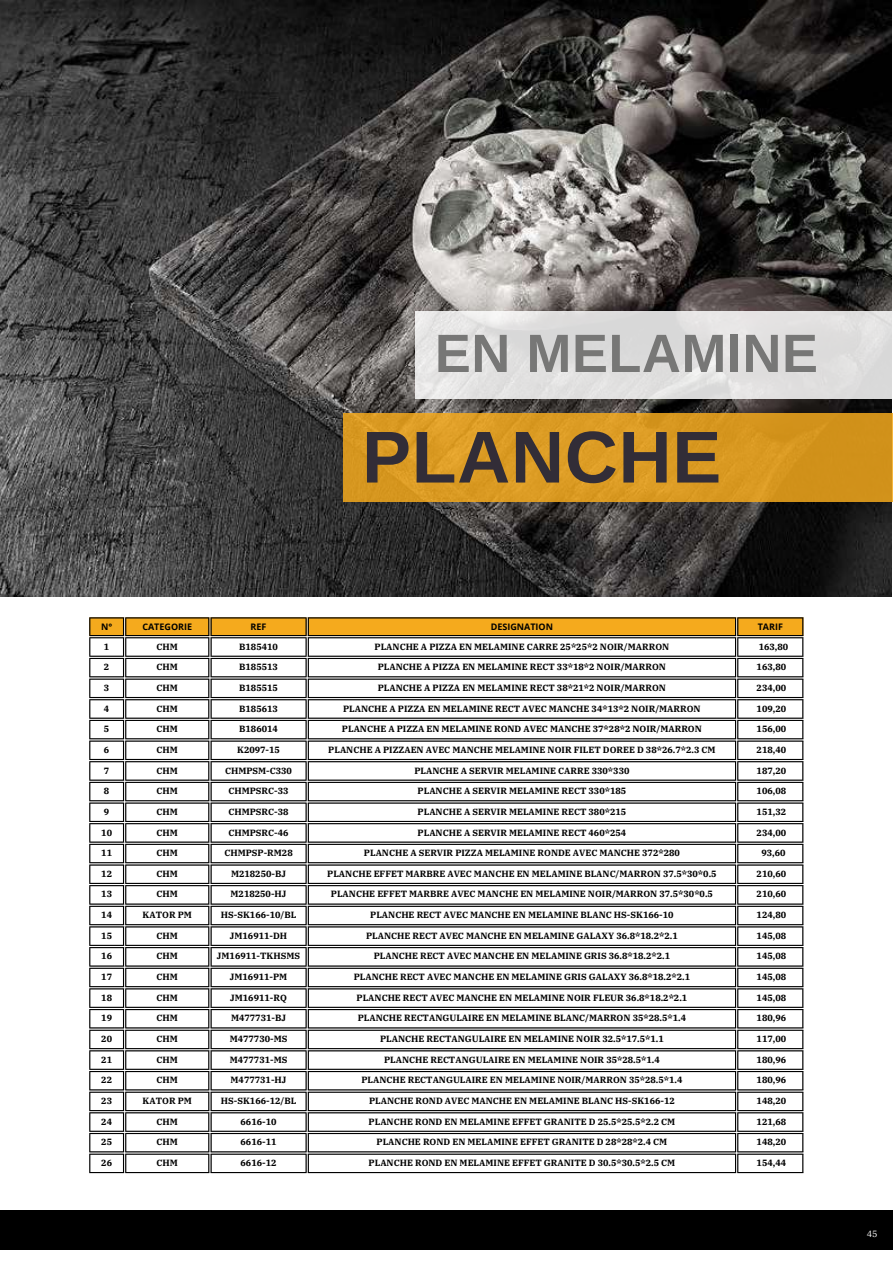
<style>
.page{position:relative;width:893px;height:1264px;background:#fff}
.page>*{position:absolute;margin:0;border:0;box-sizing:border-box;transform-origin:0 0}
.t1{font:700 73.35px "Arimo";letter-spacing:.01em;color:#322d37}
.t2{font:700 54px "Arimo";letter-spacing:.01em;color:#777776}
.t3{font:700 9px "IBM Plex Serif";color:#000}
.t4{font:700 9px "Open Sans";color:#000}
.t5{font:9px "IBM Plex Serif";color:#fff}
</style>
<div class="page">
<img style="left:0;top:0;width:891px;height:596px">
<div style="left:415px;top:311px;width:477px;height:87px;background:#e0dfdf"></div>
<div style="left:343px;top:414px;width:549px;height:87px;background:#d99921"></div>
<svg style="left:89px;top:617px;width:714px;height:556px"></svg>
<div style="left:0;top:1209px;width:892px;height:40px;background:#000"></div>
<h2 class="t2" style="left:435px;top:323px;width:384px">EN MELAMINE</h2>
<h1 class="t1" style="left:362px;top:416px;width:360px">PLANCHE</h1>
<p class="t4" style="left:101px;top:620px;width:13px">N°</p>
<p class="t4" style="left:142px;top:620px;width:51px">CATEGORIE</p>
<p class="t4" style="left:250px;top:620px;width:17px">REF</p>
<p class="t4" style="left:490px;top:620px;width:64px">DESIGNATION</p>
<p class="t4" style="left:757px;top:620px;width:27px">TARIF</p>
<p class="t3" style="left:104px;top:640px;width:7px">1</p>
<p class="t3" style="left:157px;top:640px;width:23px">CHM</p>
<p class="t3" style="left:239px;top:640px;width:40px">B185410</p>
<p class="t3" style="left:374px;top:640px;width:296px">PLANCHE A PIZZA EN MELAMINE CARRE 25*25*2 NOIR/MARRON</p>
<p class="t3" style="left:758px;top:640px;width:31px">163,80</p>
<p class="t3" style="left:104px;top:661px;width:7px">2</p>
<p class="t3" style="left:157px;top:661px;width:23px">CHM</p>
<p class="t3" style="left:239px;top:661px;width:40px">B185513</p>
<p class="t3" style="left:378px;top:661px;width:290px">PLANCHE A PIZZA EN MELAMINE RECT 33*18*2 NOIR/MARRON</p>
<p class="t3" style="left:756px;top:661px;width:31px">163,80</p>
<p class="t3" style="left:104px;top:681px;width:7px">3</p>
<p class="t3" style="left:157px;top:681px;width:23px">CHM</p>
<p class="t3" style="left:239px;top:681px;width:40px">B185515</p>
<p class="t3" style="left:378px;top:681px;width:290px">PLANCHE A PIZZA EN MELAMINE RECT 38*21*2 NOIR/MARRON</p>
<p class="t3" style="left:756px;top:681px;width:31px">234,00</p>
<p class="t3" style="left:104px;top:702px;width:7px">4</p>
<p class="t3" style="left:157px;top:702px;width:23px">CHM</p>
<p class="t3" style="left:239px;top:702px;width:40px">B185613</p>
<p class="t3" style="left:343px;top:702px;width:359px">PLANCHE A PIZZA EN MELAMINE RECT AVEC MANCHE 34*13*2 NOIR/MARRON</p>
<p class="t3" style="left:756px;top:702px;width:31px">109,20</p>
<p class="t3" style="left:104px;top:723px;width:7px">5</p>
<p class="t3" style="left:157px;top:723px;width:23px">CHM</p>
<p class="t3" style="left:239px;top:723px;width:40px">B186014</p>
<p class="t3" style="left:342px;top:723px;width:361px">PLANCHE A PIZZA EN MELAMINE ROND AVEC MANCHE 37*28*2 NOIR/MARRON</p>
<p class="t3" style="left:756px;top:723px;width:31px">156,00</p>
<p class="t3" style="left:104px;top:743px;width:7px">6</p>
<p class="t3" style="left:157px;top:743px;width:23px">CHM</p>
<p class="t3" style="left:237px;top:743px;width:44px">K2097-15</p>
<p class="t3" style="left:328px;top:743px;width:389px">PLANCHE A PIZZAEN AVEC MANCHE MELAMINE NOIR FILET DOREE D 38*26.7*2.3 CM</p>
<p class="t3" style="left:756px;top:743px;width:31px">218,40</p>
<p class="t3" style="left:104px;top:764px;width:7px">7</p>
<p class="t3" style="left:157px;top:764px;width:23px">CHM</p>
<p class="t3" style="left:225px;top:764px;width:68px">CHMPSM-C330</p>
<p class="t3" style="left:414px;top:764px;width:216px">PLANCHE A SERVIR MELAMINE CARRE 330*330</p>
<p class="t3" style="left:756px;top:764px;width:31px">187,20</p>
<p class="t3" style="left:104px;top:785px;width:7px">8</p>
<p class="t3" style="left:157px;top:785px;width:23px">CHM</p>
<p class="t3" style="left:228px;top:785px;width:62px">CHMPSRC-33</p>
<p class="t3" style="left:417px;top:785px;width:210px">PLANCHE A SERVIR MELAMINE RECT 330*185</p>
<p class="t3" style="left:756px;top:785px;width:31px">106,08</p>
<p class="t3" style="left:104px;top:805px;width:7px">9</p>
<p class="t3" style="left:157px;top:805px;width:23px">CHM</p>
<p class="t3" style="left:228px;top:805px;width:62px">CHMPSRC-38</p>
<p class="t3" style="left:417px;top:805px;width:210px">PLANCHE A SERVIR MELAMINE RECT 380*215</p>
<p class="t3" style="left:756px;top:805px;width:31px">151,32</p>
<p class="t3" style="left:101px;top:826px;width:12px">10</p>
<p class="t3" style="left:157px;top:826px;width:23px">CHM</p>
<p class="t3" style="left:228px;top:826px;width:62px">CHMPSRC-46</p>
<p class="t3" style="left:417px;top:826px;width:210px">PLANCHE A SERVIR MELAMINE RECT 460*254</p>
<p class="t3" style="left:756px;top:826px;width:31px">234,00</p>
<p class="t3" style="left:101px;top:847px;width:12px">11</p>
<p class="t3" style="left:157px;top:847px;width:23px">CHM</p>
<p class="t3" style="left:224px;top:847px;width:70px">CHMPSP-RM28</p>
<p class="t3" style="left:364px;top:847px;width:317px">PLANCHE A SERVIR PIZZA MELAMINE RONDE AVEC MANCHE 372*280</p>
<p class="t3" style="left:761px;top:847px;width:26px">93,60</p>
<p class="t3" style="left:101px;top:867px;width:12px">12</p>
<p class="t3" style="left:157px;top:867px;width:23px">CHM</p>
<p class="t3" style="left:231px;top:867px;width:56px">M218250-BJ</p>
<p class="t3" style="left:327px;top:867px;width:391px">PLANCHE EFFET MARBRE AVEC MANCHE EN MELAMINE BLANC/MARRON 37.5*30*0.5</p>
<p class="t3" style="left:756px;top:867px;width:31px">210,60</p>
<p class="t3" style="left:101px;top:888px;width:12px">13</p>
<p class="t3" style="left:157px;top:888px;width:23px">CHM</p>
<p class="t3" style="left:230px;top:888px;width:57px">M218250-HJ</p>
<p class="t3" style="left:331px;top:888px;width:383px">PLANCHE EFFET MARBRE AVEC MANCHE EN MELAMINE NOIR/MARRON 37.5*30*0.5</p>
<p class="t3" style="left:756px;top:888px;width:31px">210,60</p>
<p class="t3" style="left:101px;top:908px;width:12px">14</p>
<p class="t3" style="left:143px;top:908px;width:51px">KATOR PM</p>
<p class="t3" style="left:221px;top:908px;width:77px">HS-SK166-10/BL</p>
<p class="t3" style="left:370px;top:908px;width:305px">PLANCHE RECT AVEC MANCHE EN MELAMINE BLANC HS-SK166-10</p>
<p class="t3" style="left:756px;top:908px;width:31px">124,80</p>
<p class="t3" style="left:101px;top:929px;width:12px">15</p>
<p class="t3" style="left:157px;top:929px;width:23px">CHM</p>
<p class="t3" style="left:230px;top:929px;width:59px">JM16911-DH</p>
<p class="t3" style="left:366px;top:929px;width:313px">PLANCHE RECT AVEC MANCHE EN MELAMINE GALAXY 36.8*18.2*2.1</p>
<p class="t3" style="left:756px;top:929px;width:31px">145,08</p>
<p class="t3" style="left:101px;top:950px;width:12px">16</p>
<p class="t3" style="left:157px;top:950px;width:23px">CHM</p>
<p class="t3" style="left:217px;top:950px;width:85px">JM16911-TKHSMS</p>
<p class="t3" style="left:373px;top:950px;width:298px">PLANCHE RECT AVEC MANCHE EN MELAMINE GRIS 36.8*18.2*2.1</p>
<p class="t3" style="left:756px;top:950px;width:31px">145,08</p>
<p class="t3" style="left:101px;top:970px;width:12px">17</p>
<p class="t3" style="left:157px;top:970px;width:23px">CHM</p>
<p class="t3" style="left:230px;top:970px;width:59px">JM16911-PM</p>
<p class="t3" style="left:353px;top:970px;width:338px">PLANCHE RECT AVEC MANCHE EN MELAMINE GRIS GALAXY 36.8*18.2*2.1</p>
<p class="t3" style="left:756px;top:970px;width:31px">145,08</p>
<p class="t3" style="left:101px;top:991px;width:12px">18</p>
<p class="t3" style="left:157px;top:991px;width:23px">CHM</p>
<p class="t3" style="left:230px;top:991px;width:58px">JM16911-RQ</p>
<p class="t3" style="left:356px;top:991px;width:332px">PLANCHE RECT AVEC MANCHE EN MELAMINE NOIR FLEUR 36.8*18.2*2.1</p>
<p class="t3" style="left:756px;top:991px;width:31px">145,08</p>
<p class="t3" style="left:101px;top:1012px;width:12px">19</p>
<p class="t3" style="left:157px;top:1012px;width:23px">CHM</p>
<p class="t3" style="left:231px;top:1012px;width:56px">M477731-BJ</p>
<p class="t3" style="left:358px;top:1012px;width:330px">PLANCHE RECTANGULAIRE EN MELAMINE BLANC/MARRON 35*28.5*1.4</p>
<p class="t3" style="left:756px;top:1012px;width:31px">180,96</p>
<p class="t3" style="left:101px;top:1032px;width:12px">20</p>
<p class="t3" style="left:157px;top:1032px;width:23px">CHM</p>
<p class="t3" style="left:230px;top:1032px;width:59px">M477730-MS</p>
<p class="t3" style="left:380px;top:1032px;width:285px">PLANCHE RECTANGULAIRE EN MELAMINE NOIR 32.5*17.5*1.1</p>
<p class="t3" style="left:756px;top:1032px;width:31px">117,00</p>
<p class="t3" style="left:101px;top:1053px;width:12px">21</p>
<p class="t3" style="left:157px;top:1053px;width:23px">CHM</p>
<p class="t3" style="left:230px;top:1053px;width:59px">M477731-MS</p>
<p class="t3" style="left:384px;top:1053px;width:277px">PLANCHE RECTANGULAIRE EN MELAMINE NOIR 35*28.5*1.4</p>
<p class="t3" style="left:756px;top:1053px;width:31px">180,96</p>
<p class="t3" style="left:101px;top:1074px;width:12px">22</p>
<p class="t3" style="left:157px;top:1074px;width:23px">CHM</p>
<p class="t3" style="left:230px;top:1074px;width:57px">M477731-HJ</p>
<p class="t3" style="left:361px;top:1074px;width:322px">PLANCHE RECTANGULAIRE EN MELAMINE NOIR/MARRON 35*28.5*1.4</p>
<p class="t3" style="left:756px;top:1074px;width:31px">180,96</p>
<p class="t3" style="left:101px;top:1094px;width:12px">23</p>
<p class="t3" style="left:143px;top:1094px;width:51px">KATOR PM</p>
<p class="t3" style="left:221px;top:1094px;width:77px">HS-SK166-12/BL</p>
<p class="t3" style="left:369px;top:1094px;width:307px">PLANCHE ROND AVEC MANCHE EN MELAMINE BLANC HS-SK166-12</p>
<p class="t3" style="left:756px;top:1094px;width:31px">148,20</p>
<p class="t3" style="left:101px;top:1115px;width:12px">24</p>
<p class="t3" style="left:157px;top:1115px;width:23px">CHM</p>
<p class="t3" style="left:240px;top:1115px;width:37px">6616-10</p>
<p class="t3" style="left:368px;top:1115px;width:308px">PLANCHE ROND EN MELAMINE EFFET GRANITE D 25.5*25.5*2.2 CM</p>
<p class="t3" style="left:756px;top:1115px;width:31px">121,68</p>
<p class="t3" style="left:101px;top:1136px;width:12px">25</p>
<p class="t3" style="left:157px;top:1136px;width:23px">CHM</p>
<p class="t3" style="left:240px;top:1136px;width:37px">6616-11</p>
<p class="t3" style="left:376px;top:1136px;width:292px">PLANCHE ROND EN MELAMINE EFFET GRANITE D 28*28*2.4 CM</p>
<p class="t3" style="left:756px;top:1136px;width:31px">148,20</p>
<p class="t3" style="left:101px;top:1156px;width:12px">26</p>
<p class="t3" style="left:157px;top:1156px;width:23px">CHM</p>
<p class="t3" style="left:240px;top:1156px;width:37px">6616-12</p>
<p class="t3" style="left:368px;top:1156px;width:308px">PLANCHE ROND EN MELAMINE EFFET GRANITE D 30.5*30.5*2.5 CM</p>
<p class="t3" style="left:756px;top:1156px;width:31px">154,44</p>
<p class="t5" style="left:866px;top:1227px;width:12px">45</p>
</div>
